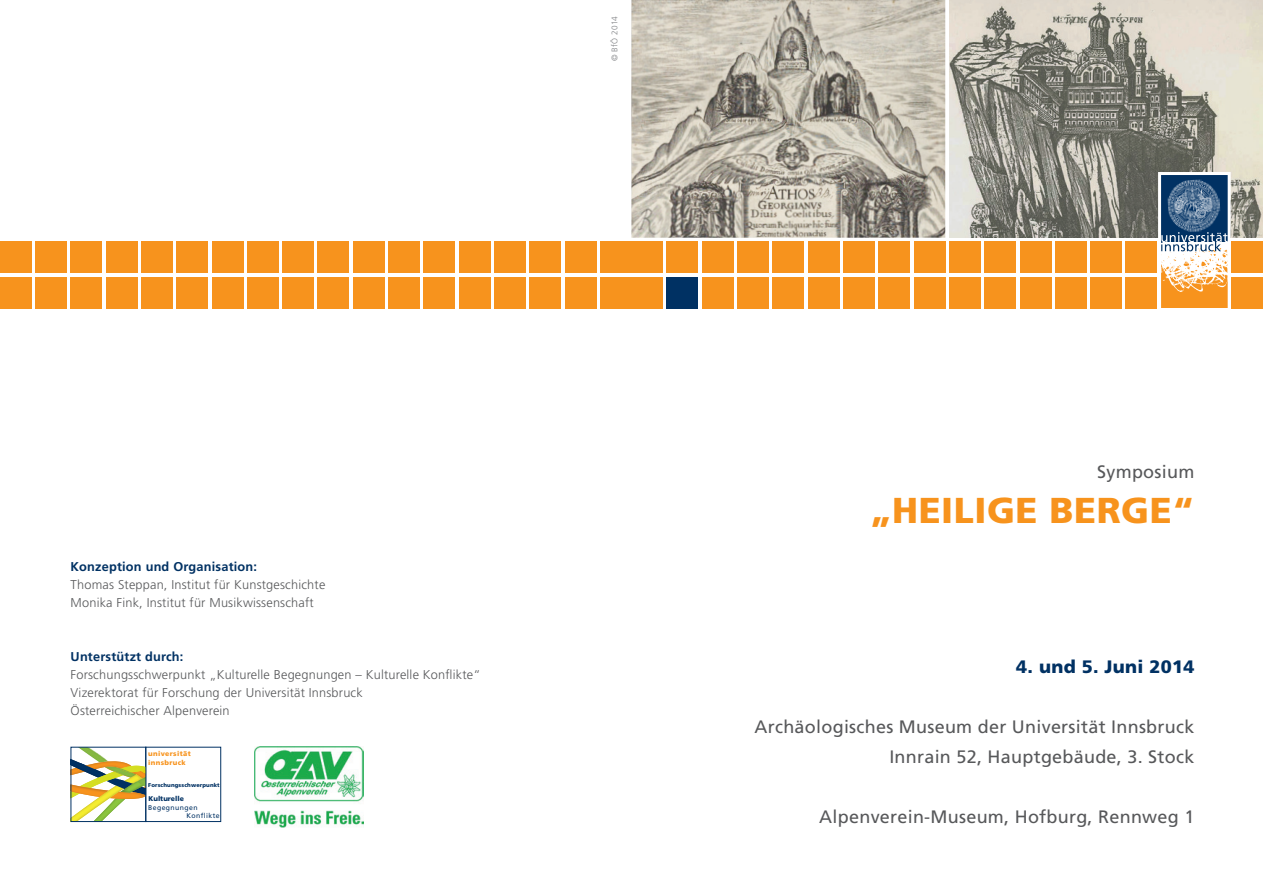
<style>
.page{position:relative;width:1263px;height:893px;background:#fff}
.page>*{position:absolute;margin:0;border:0;box-sizing:border-box;transform-origin:0 0}
.t1{font:900 36px "Frutiger";letter-spacing:.015em;color:#f7931d}
.t2{font:18px/30px "Frutiger";letter-spacing:.015em;color:#57585a;text-align:right}
.t3{font:900 18px "Frutiger";letter-spacing:.015em;color:#003163}
.t4{font:300 12.75px/18px "Frutiger";letter-spacing:.015em;color:#57585a}
.t5{font:700 12.75px "Frutiger";letter-spacing:.015em;color:#003163}
.t6{font:300 8.25px "Frutiger";letter-spacing:.03em;color:#808285}
.t7{font:6.9px "Frutiger";letter-spacing:.06em;color:#003163}
.t8{font:900 6.9px/8.7px "Frutiger";letter-spacing:.05em;color:#f7931d}
.t9{font:900 6.9px "Frutiger";color:#003163}
.t10{font:900 5.55px "Frutiger";letter-spacing:.02em;color:#003163}
</style>
<div class="page">
<img style="left:949px;top:0;width:314px;height:238px">
<div style="left:1126px;top:277px;width:31px;height:31px;background:#f7931d"></div>
<div style="left:1090px;top:277px;width:32px;height:31px;background:#f7931d"></div>
<div style="left:1055px;top:277px;width:31px;height:31px;background:#f7931d"></div>
<div style="left:1020px;top:277px;width:31px;height:31px;background:#f7931d"></div>
<div style="left:984px;top:277px;width:32px;height:31px;background:#f7931d"></div>
<div style="left:949px;top:277px;width:31px;height:31px;background:#f7931d"></div>
<div style="left:879px;top:277px;width:31px;height:31px;background:#f7931d"></div>
<div style="left:843px;top:277px;width:32px;height:31px;background:#f7931d"></div>
<div style="left:914px;top:277px;width:31px;height:31px;background:#f7931d"></div>
<div style="left:1232px;top:277px;width:31px;height:31px;background:#f7931d"></div>
<div style="left:1232px;top:242px;width:31px;height:31px;background:#f7931d"></div>
<div style="left:1126px;top:242px;width:31px;height:31px;background:#f7931d"></div>
<div style="left:1090px;top:242px;width:32px;height:31px;background:#f7931d"></div>
<div style="left:1055px;top:242px;width:31px;height:31px;background:#f7931d"></div>
<div style="left:1020px;top:242px;width:31px;height:31px;background:#f7931d"></div>
<div style="left:984px;top:242px;width:32px;height:31px;background:#f7931d"></div>
<div style="left:949px;top:242px;width:31px;height:31px;background:#f7931d"></div>
<div style="left:879px;top:242px;width:31px;height:31px;background:#f7931d"></div>
<div style="left:843px;top:242px;width:32px;height:31px;background:#f7931d"></div>
<div style="left:914px;top:242px;width:31px;height:31px;background:#f7931d"></div>
<div style="left:808px;top:277px;width:31px;height:31px;background:#f7931d"></div>
<div style="left:773px;top:277px;width:31px;height:31px;background:#f7931d"></div>
<div style="left:737px;top:277px;width:32px;height:31px;background:#f7931d"></div>
<div style="left:702px;top:277px;width:31px;height:31px;background:#f7931d"></div>
<div style="left:667px;top:277px;width:31px;height:31px;background:#003163"></div>
<div style="left:631px;top:277px;width:32px;height:31px;background:#f7931d"></div>
<div style="left:808px;top:242px;width:31px;height:31px;background:#f7931d"></div>
<div style="left:773px;top:242px;width:31px;height:31px;background:#f7931d"></div>
<div style="left:737px;top:242px;width:32px;height:31px;background:#f7931d"></div>
<div style="left:702px;top:242px;width:31px;height:31px;background:#f7931d"></div>
<div style="left:667px;top:242px;width:31px;height:31px;background:#f7931d"></div>
<div style="left:631px;top:242px;width:32px;height:31px;background:#f7931d"></div>
<svg style="left:1156px;top:171px;width:76px;height:138px"></svg>
<svg style="left:71px;top:746px;width:150px;height:76px"></svg>
<div style="left:71px;top:747px;width:75px;height:75px;border:1px solid #003163"></div>
<div style="left:494px;top:277px;width:32px;height:31px;background:#f7931d"></div>
<div style="left:459px;top:277px;width:31px;height:31px;background:#f7931d"></div>
<div style="left:424px;top:277px;width:31px;height:31px;background:#f7931d"></div>
<div style="left:388px;top:277px;width:32px;height:31px;background:#f7931d"></div>
<div style="left:353px;top:277px;width:31px;height:31px;background:#f7931d"></div>
<div style="left:318px;top:277px;width:31px;height:31px;background:#f7931d"></div>
<div style="left:247px;top:277px;width:31px;height:31px;background:#f7931d"></div>
<div style="left:212px;top:277px;width:31px;height:31px;background:#f7931d"></div>
<div style="left:282px;top:277px;width:32px;height:31px;background:#f7931d"></div>
<div style="left:600px;top:277px;width:31px;height:31px;background:#f7931d"></div>
<div style="left:600px;top:242px;width:31px;height:31px;background:#f7931d"></div>
<div style="left:494px;top:242px;width:32px;height:31px;background:#f7931d"></div>
<div style="left:459px;top:242px;width:31px;height:31px;background:#f7931d"></div>
<div style="left:424px;top:242px;width:31px;height:31px;background:#f7931d"></div>
<div style="left:388px;top:242px;width:32px;height:31px;background:#f7931d"></div>
<div style="left:353px;top:242px;width:31px;height:31px;background:#f7931d"></div>
<div style="left:318px;top:242px;width:31px;height:31px;background:#f7931d"></div>
<div style="left:247px;top:242px;width:31px;height:31px;background:#f7931d"></div>
<div style="left:212px;top:242px;width:31px;height:31px;background:#f7931d"></div>
<div style="left:282px;top:242px;width:32px;height:31px;background:#f7931d"></div>
<div style="left:176px;top:277px;width:32px;height:31px;background:#f7931d"></div>
<div style="left:141px;top:277px;width:32px;height:31px;background:#f7931d"></div>
<div style="left:106px;top:277px;width:31px;height:31px;background:#f7931d"></div>
<div style="left:71px;top:277px;width:31px;height:31px;background:#f7931d"></div>
<div style="left:35px;top:277px;width:32px;height:31px;background:#f7931d"></div>
<div style="left:176px;top:242px;width:32px;height:31px;background:#f7931d"></div>
<div style="left:141px;top:242px;width:32px;height:31px;background:#f7931d"></div>
<div style="left:106px;top:242px;width:31px;height:31px;background:#f7931d"></div>
<div style="left:71px;top:242px;width:31px;height:31px;background:#f7931d"></div>
<div style="left:35px;top:242px;width:32px;height:31px;background:#f7931d"></div>
<div style="left:0;top:277px;width:31px;height:31px;background:#f7931d"></div>
<div style="left:0;top:242px;width:31px;height:31px;background:#f7931d"></div>
<div style="left:565px;top:277px;width:31px;height:31px;background:#f7931d"></div>
<div style="left:530px;top:277px;width:31px;height:31px;background:#f7931d"></div>
<div style="left:565px;top:242px;width:31px;height:31px;background:#f7931d"></div>
<div style="left:530px;top:242px;width:31px;height:31px;background:#f7931d"></div>
<img style="left:255px;top:747px;width:108px;height:81px">
<img style="left:631px;top:0;width:314px;height:238px">
<p class="t6" style="left:610px;top:61px;width:47px;rotate:-90deg">© BfÖ 2014</p>
<p class="t5" style="left:71px;top:559px;width:188px">Konzeption und Organisation:</p>
<p class="t4" style="left:71px;top:575px;width:256px">Thomas Steppan, Institut für Kunstgeschichte<br>Monika Fink, Institut für Musikwissenschaft</p>
<p class="t5" style="left:71px;top:649px;width:114px">Unterstützt durch:</p>
<p class="t4" style="left:71px;top:665px;width:411px">Forschungsschwerpunkt „Kulturelle Begegnungen – Kulturelle Konflikte“<br>Vizerektorat für Forschung der Universität Innsbruck<br>Österreichischer Alpenverein</p>
<p class="t8" style="left:148px;top:749px;width:44px">universität innsbruck</p>
<p class="t10" style="left:148px;top:782px;width:73px">Forschungsschwerpunkt</p>
<p class="t7" style="left:148px;top:803px;width:51px">Begegnungen</p>
<p class="t9" style="left:148px;top:794px;width:37px">Kulturelle</p>
<p class="t7" style="left:186px;top:812px;width:35px">Konflikte</p>
<h2 class="t2" style="left:1097px;top:456px;width:99px">Symposium</h2>
<h1 class="t1" style="left:870px;top:489px;width:326px">„HEILIGE BERGE“</h1>
<h2 class="t3" style="left:1016px;top:656px;width:180px">4. und 5. Juni 2014</h2>
<h2 class="t2" style="left:754px;top:711px;width:441px">Archäologisches Museum der Universität Innsbruck<br>Innrain 52, Hauptgebäude, 3. Stock</h2>
<h2 class="t2" style="left:819px;top:801px;width:377px">Alpenverein-Museum, Hofburg, Rennweg 1</h2>
</div>
